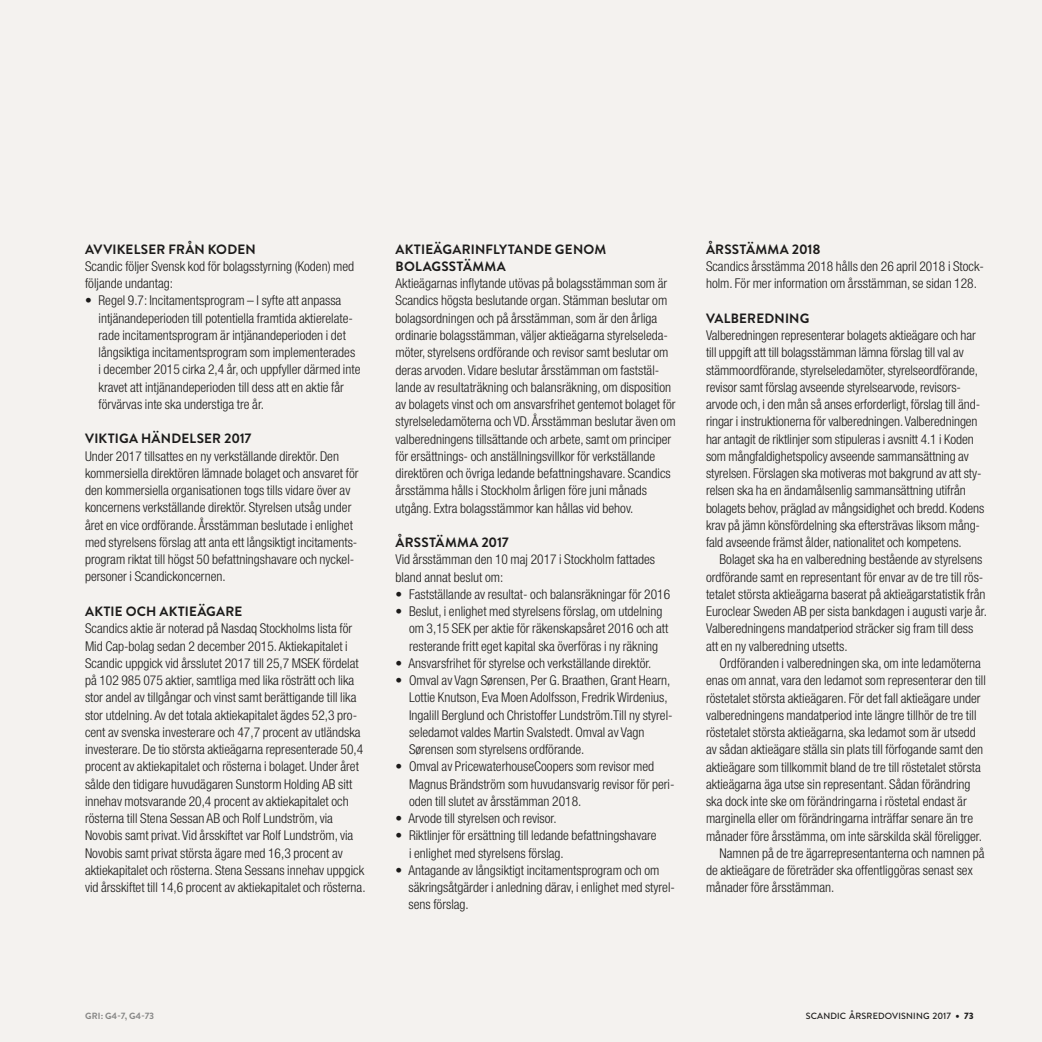
<style>
.page{position:relative;width:1042px;height:1042px;background:#f4f2ef}
.page>*{position:absolute;margin:0;border:0;box-sizing:border-box;transform-origin:0 0}
.t1{font:300 condensed 13.5px/17.2px "Helvetica Neue LT Std";color:#1c1b1a}
.t2{font:700 13.5px/17.2px "Brandon Text";letter-spacing:.015em;color:#1c1b1a}
.t3{font:500 9px "Brandon Text";letter-spacing:.02em;color:#1c1b1a}
.t4{font:700 9px "Brandon Text";letter-spacing:.015em;color:#878786}
.s1{font-weight:900;font-size:10.5px}
.s2{font-weight:900}
</style>
<div class="page">
<p class="t2" style="left:85px;top:240px;width:172px">AVVIKELSER FRÅN KODEN</p>
<p class="t1" style="left:85px;top:257px;width:271px">Scandic följer Svensk kod för bolagsstyrning (Koden) med följande undantag:</p>
<p class="t1" style="left:99px;top:292px;width:263px;text-indent:-13px">• Regel 9.7: Incitamentsprogram – I syfte att anpassa intjänandeperioden till potentiella framtida aktierelate&shy;rade incitamentsprogram är intjänandeperioden i det långsiktiga incitamentsprogram som implementerades i december 2015 cirka 2,4 år, och uppfyller därmed inte kravet att intjänandeperioden till dess att en aktie får förvärvas inte ska understiga tre år.</p>
<p class="t2" style="left:85px;top:430px;width:168px">VIKTIGA HÄNDELSER 2017</p>
<p class="t1" style="left:85px;top:447px;width:275px">Under 2017 tillsattes en ny verkställande direktör. Den kommersiella direktören lämnade bolaget och ansvaret för den kommersiella organisationen togs tills vidare över av koncernens verkställande direktör. Styrelsen utsåg under året en vice ordförande. Årsstämman beslutade i enlighet med styrelsens förslag att anta ett långsiktigt incitaments&shy;program riktat till högst 50 befattningshavare och nyckel&shy;personer i Scandickoncernen.</p>
<p class="t2" style="left:85px;top:602px;width:159px">AKTIE OCH AKTIEÄGARE</p>
<p class="t1" style="left:85px;top:620px;width:282px">Scandics aktie är noterad på Nasdaq Stockholms lista för Mid Cap-bolag sedan 2 december 2015. Aktiekapitalet i Scandic uppgick vid årsslutet 2017 till 25,7 MSEK fördelat på 102 985 075 aktier, samtliga med lika rösträtt och lika stor andel av tillgångar och vinst samt berättigande till lika stor utdelning. Av det totala aktiekapitalet ägdes 52,3 pro&shy;cent av svenska investerare och 47,7 procent av utländska investerare. De tio största aktieägarna representerade 50,4 procent av aktiekapitalet och rösterna i bolaget. Under året sålde den tidigare huvudägaren Sunstorm Holding AB sitt innehav motsvarande 20,4 procent av aktiekapitalet och rösterna till Stena Sessan AB och Rolf Lundström, via Novobis samt privat. Vid årsskiftet var Rolf Lundström, via Novobis samt privat största ägare med 16,3 procent av aktiekapitalet och rösterna. Stena Sessans innehav uppgick vid årsskiftet till 14,6 procent av aktiekapitalet och rösterna.</p>
<p class="t2" style="left:396px;top:240px;width:212px">AKTIEÄGARINFLYTANDE GENOM<br>BOLAGSSTÄMMA</p>
<p class="t1" style="left:395px;top:275px;width:282px">Aktieägarnas inflytande utövas på bolagsstämman som är Scandics högsta beslutande organ. Stämman beslutar om bolagsordningen och på årsstämman, som är den årliga ordinarie bolagsstämman, väljer aktieägarna styrelseleda&shy;möter, styrelsens ordförande och revisor samt beslutar om deras arvoden. Vidare beslutar årsstämman om faststäl&shy;lande av resultaträkning och balansräkning, om disposition av bolagets vinst och om ansvarsfrihet gentemot bolaget för styrelseledamöterna och VD. Årsstämman beslutar även om valberedningens tillsättande och arbete, samt om principer för ersättnings- och anställningsvillkor för verkställande direktören och övriga ledande befattningshavare. Scandics årsstämma hålls i Stockholm årligen före juni månads utgång. Extra bolagsstämmor kan hållas vid behov.</p>
<p class="t2" style="left:396px;top:533px;width:115px">ÅRSSTÄMMA 2017</p>
<p class="t1" style="left:395px;top:551px;width:261px">Vid årsstämman den 10 maj 2017 i Stockholm fattades bland annat beslut om:</p>
<p class="t1" style="left:395px;top:585px;width:276px">• Fastställande av resultat- och balansräkningar för 2016</p>
<p class="t1" style="left:409px;top:602px;width:261px;text-indent:-14px">• Beslut, i enlighet med styrelsens förslag, om utdelning om 3,15 SEK per aktie för räkenskapsåret 2016 och att resterande fritt eget kapital ska överföras i ny räkning</p>
<p class="t1" style="left:395px;top:654px;width:257px">• Ansvarsfrihet för styrelse och verkställande direktör.</p>
<p class="t1" style="left:409px;top:671px;width:265px;text-indent:-14px">• Omval av Vagn Sørensen, Per G. Braathen, Grant Hearn, Lottie Knutson, Eva Moen Adolfsson, Fredrik Wirdenius, Ingalill Berglund och Christoffer Lundström.Till ny styrel&shy;seledamot valdes Martin Svalstedt. Omval av Vagn Sørensen som styrelsens ordförande.</p>
<p class="t1" style="left:409px;top:758px;width:267px;text-indent:-14px">• Omval av PricewaterhouseCoopers som revisor med<br>Magnus Brändström som huvudansvarig revisor för peri&shy;oden till slutet av årsstämman 2018.</p>
<p class="t1" style="left:395px;top:809px;width:163px">• Arvode till styrelsen och revisor.</p>
<p class="t1" style="left:409px;top:827px;width:249px;text-indent:-14px">• Riktlinjer för ersättning till ledande befattningshavare i enlighet med styrelsens förslag.</p>
<p class="t1" style="left:408px;top:861px;width:268px;text-indent:-13px">• Antagande av långsiktigt incitamentsprogram och om säkringsåtgärder i anledning därav, i enlighet med styrel&shy;sens förslag.</p>
<p class="t2" style="left:706px;top:240px;width:116px">ÅRSSTÄMMA 2018</p>
<p class="t1" style="left:706px;top:257px;width:279px">Scandics årsstämma 2018 hålls den 26 april 2018 i Stock&shy;holm. För mer information om årsstämman, se sidan 128.</p>
<p class="t2" style="left:706px;top:309px;width:105px">VALBEREDNING</p>
<p class="t1" style="left:706px;top:327px;width:280px">Valberedningen representerar bolagets aktieägare och har till uppgift att till bolagsstämman lämna förslag till val av stämmoordförande, styrelseledamöter, styrelseordförande, revisor samt förslag avseende styrelsearvode, revisors&shy;arvode och, i den mån så anses erforderligt, förslag till änd&shy;ringar i instruktionerna för valberedningen. Valberedningen har antagit de riktlinjer som stipuleras i avsnitt 4.1 i Koden som mångfaldighetspolicy avseende sammansättning av styrelsen. Förslagen ska motiveras mot bakgrund av att sty&shy;relsen ska ha en ändamålsenlig sammansättning utifrån bolagets behov, präglad av mångsidighet och bredd. Kodens krav på jämn könsfördelning ska eftersträvas liksom mång&shy;fald avseende främst ålder, nationalitet och kompetens.</p>
<p class="t1" style="left:706px;top:551px;width:282px;text-indent:14px">Bolaget ska ha en valberedning bestående av styrelsens ordförande samt en representant för envar av de tre till rös&shy;tetalet största aktieägarna baserat på aktieägarstatistik från Euroclear Sweden AB per sista bankdagen i augusti varje år.<br>Valberedningens mandatperiod sträcker sig fram till dess att en ny valberedning utsetts.</p>
<p class="t1" style="left:719px;top:654px;width:263px">Ordföranden i valberedningen ska, om inte ledamöterna</p>
<p class="t1" style="left:706px;top:672px;width:281px">enas om annat, vara den ledamot som representerar den till</p>
<p class="t1" style="left:706px;top:689px;width:276px">röstetalet största aktieägaren. För det fall aktieägare under</p>
<p class="t1" style="left:706px;top:706px;width:272px">valberedningens mandatperiod inte längre tillhör de tre till</p>
<p class="t1" style="left:706px;top:723px;width:271px">röstetalet största aktieägarna, ska ledamot som är utsedd</p>
<p class="t1" style="left:706px;top:741px;width:279px">av sådan aktieägare ställa sin plats till förfogande samt den</p>
<p class="t1" style="left:706px;top:758px;width:276px">aktieägare som tillkommit bland de tre till röstetalet största</p>
<p class="t1" style="left:706px;top:775px;width:266px">aktieägarna äga utse sin representant. Sådan förändring</p>
<p class="t1" style="left:706px;top:792px;width:262px">ska dock inte ske om förändringarna i röstetal endast är</p>
<p class="t1" style="left:706px;top:810px;width:269px">marginella eller om förändringarna inträffar senare än tre</p>
<p class="t1" style="left:706px;top:827px;width:277px">månader före årsstämma, om inte särskilda skäl föreligger.</p>
<p class="t1" style="left:719px;top:844px;width:266px">Namnen på de tre ägarrepresentanterna och namnen på</p>
<p class="t1" style="left:706px;top:861px;width:268px">de aktieägare de företräder ska offentliggöras senast sex</p>
<p class="t1" style="left:706px;top:879px;width:130px">månader före årsstämman.</p>
<p class="t4" style="left:85px;top:1009px;width:71px">GRI: G4-7, G4-73</p>
<p class="t3" style="left:805px;top:1009px;width:170px">SCANDIC ÅRSREDOVISNING 2017 <span class="s1">•</span> <span class="s2">73</span></p>
</div>
